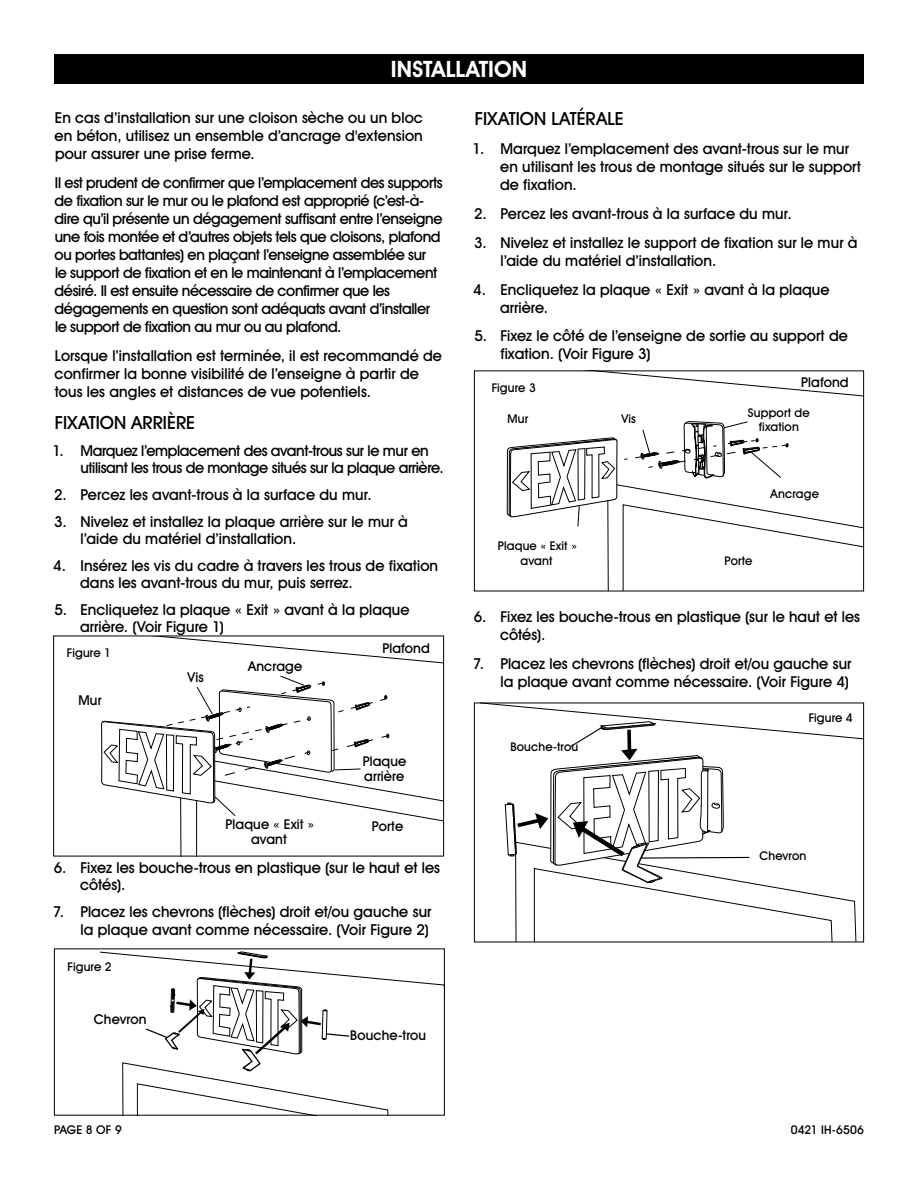
<style>
.page{position:relative;width:918px;height:1188px;background:#fff}
.page>*{position:absolute;margin:0;border:0;box-sizing:border-box;transform-origin:0 0}
.t1{font:700 22.5px "Uline Two Knine";letter-spacing:.005em;color:#fff}
.t2{font:18px "Uline Two Knine";letter-spacing:.005em;color:#000}
.t3{font:15px/18px "Uline Two Knine";letter-spacing:.005em;color:#000}
.t4{font:15px/18px "Uline Two Knine";letter-spacing:-.025em;color:#000}
.t5{font:13.5px/15px "Uline Two Knine";letter-spacing:.01em;color:#000}
.t6{font:12px/14.4px "Uline Two Knine";letter-spacing:.015em;color:#000;text-align:center}
</style>
<div class="page">
<div style="left:54px;top:54px;width:810px;height:30px;background:#000"></div>
<svg style="left:173px;top:638px;width:269px;height:26px"></svg>
<svg style="left:101px;top:675px;width:341px;height:179px"></svg>
<div style="left:53px;top:636px;width:391px;height:220px;border:1px solid #000"></div>
<svg style="left:122px;top:952px;width:269px;height:162px"></svg>
<div style="left:54px;top:948px;width:391px;height:168px;border:1px solid #000"></div>
<svg style="left:506px;top:372px;width:356px;height:217px"></svg>
<div style="left:474px;top:370px;width:390px;height:221px;border:1px solid #000"></div>
<svg style="left:505px;top:705px;width:353px;height:235px"></svg>
<div style="left:474px;top:703px;width:390px;height:239px;border:1px solid #000"></div>
<h1 class="t1" style="left:391px;top:56px;width:138px">INSTALLATION</h1>
<p class="t3" style="left:55px;top:109px;width:370px;text-align:justify">En cas d’installation sur une cloison sèche ou un bloc en béton, utilisez un ensemble d’ancrage d'extension pour assurer une prise ferme.</p>
<p class="t4" style="left:55px;top:173px;width:390px">Il est prudent de confirmer que l’emplacement des supports de fixation sur le mur ou le plafond est approprié (c’est-à&shy;dire qu’il présente un dégagement suffisant entre l’enseigne une fois montée et d’autres objets tels que cloisons, plafond ou portes battantes) en plaçant l’enseigne assemblée sur<br>le support de fixation et en le maintenant à l’emplacement désiré. Il est ensuite nécessaire de confirmer que les dégagements en question sont adéquats avant d’installer le support de fixation au mur ou au plafond.</p>
<p class="t3" style="left:55px;top:346px;width:389px">Lorsque l’installation est terminée, il est recommandé de confirmer la bonne visibilité de l’enseigne à partir de tous les angles et distances de vue potentiels.</p>
<p class="t2" style="left:55px;top:412px;width:142px">FIXATION ARRIÈRE</p>
<p class="t4" style="left:80px;top:443px;width:365px;line-height:16.5px;text-indent:-28px">1. Marquez l’emplacement des avant-trous sur le mur en utilisant les trous de montage situés sur la plaque arrière.</p>
<p class="t3" style="left:54px;top:486px;width:319px">2. Percez les avant-trous à la surface du mur.</p>
<p class="t3" style="left:81px;top:514px;width:329px;line-height:16.5px;text-indent:-26px">3. Nivelez et installez la plaque arrière sur le mur à l’aide du matériel d’installation.</p>
<p class="t3" style="left:80px;top:558px;width:360px;line-height:16.5px;text-indent:-27px">4. Insérez les vis du cadre à travers les trous de fixation dans les avant-trous du mur, puis serrez.</p>
<p class="t3" style="left:80px;top:601px;width:331px;line-height:16.5px;text-indent:-26px">5. Encliquetez la plaque « Exit » avant à la plaque arrière. (Voir Figure 1)</p>
<p class="t2" style="left:475px;top:108px;width:150px">FIXATION LATÉRALE</p>
<p class="t3" style="left:500px;top:140px;width:362px;text-indent:-27px">1. Marquez l’emplacement des avant-trous sur le mur en utilisant les trous de montage situés sur le support de fixation.</p>
<p class="t3" style="left:474px;top:204px;width:319px">2. Percez les avant-trous à la surface du mur.</p>
<p class="t3" style="left:501px;top:233px;width:359px;text-indent:-26px">3. Nivelez et installez le support de fixation sur le mur à l’aide du matériel d’installation.</p>
<p class="t3" style="left:500px;top:280px;width:331px;text-indent:-27px">4. Encliquetez la plaque « Exit » avant à la plaque arrière.</p>
<p class="t3" style="left:500px;top:327px;width:349px;text-indent:-26px">5. Fixez le côté de l’enseigne de sortie au support de fixation. (Voir Figure 3)</p>
<p class="t5" style="left:801px;top:374px;width:49px">Plafond</p>
<p class="t6" style="left:492px;top:380px;width:46px">Figure 3</p>
<p class="t6" style="left:748px;top:405px;width:63px">Support de fixation</p>
<p class="t6" style="left:508px;top:411px;width:22px">Mur</p>
<p class="t6" style="left:621px;top:411px;width:16px">Vis</p>
<p class="t6" style="left:771px;top:487px;width:50px">Ancrage</p>
<p class="t6" style="left:498px;top:539px;width:81px">Plaque « Exit » avant</p>
<p class="t6" style="left:725px;top:554px;width:29px">Porte</p>
<p class="t3" style="left:500px;top:608px;width:361px;text-indent:-26px">6. Fixez les bouche-trous en plastique (sur le haut et les côtés).</p>
<p class="t3" style="left:473px;top:654px;width:380px;text-align:right">7. Placez les chevrons (flèches) droit et/ou gauche sur la plaque avant comme nécessaire. (Voir Figure 4)</p>
<p class="t5" style="left:382px;top:640px;width:49px">Plafond</p>
<p class="t6" style="left:67px;top:646px;width:46px">Figure 1</p>
<p class="t5" style="left:248px;top:659px;width:56px">Ancrage</p>
<p class="t5" style="left:188px;top:669px;width:18px">Vis</p>
<p class="t5" style="left:78px;top:693px;width:25px">Mur</p>
<p class="t5" style="left:363px;top:754px;width:45px">Plaque arrière</p>
<p class="t5" style="left:226px;top:817px;width:90px;text-align:center">Plaque « Exit » avant</p>
<p class="t5" style="left:372px;top:819px;width:33px">Porte</p>
<p class="t3" style="left:80px;top:860px;width:361px;line-height:16.5px;text-indent:-26px">6. Fixez les bouche-trous en plastique (sur le haut et les côtés).</p>
<p class="t3" style="left:53px;top:903px;width:380px;text-align:right">7. Placez les chevrons (flèches) droit et/ou gauche sur la plaque avant comme nécessaire. (Voir Figure 2)</p>
<p class="t6" style="left:68px;top:959px;width:46px">Figure 2</p>
<p class="t5" style="left:94px;top:1012px;width:54px">Chevron</p>
<p class="t5" style="left:350px;top:1028px;width:77px">Bouche-trou</p>
<p class="t6" style="left:510px;top:739px;width:69px">Bouche-trou</p>
<p class="t6" style="left:809px;top:711px;width:46px">Figure 4</p>
<p class="t6" style="left:759px;top:848px;width:49px">Chevron</p>
<p class="t6" style="left:54px;top:1122px;width:69px">PAGE 8 OF 9</p>
<p class="t6" style="left:791px;top:1122px;width:75px">0421 IH-6506</p>
</div>
